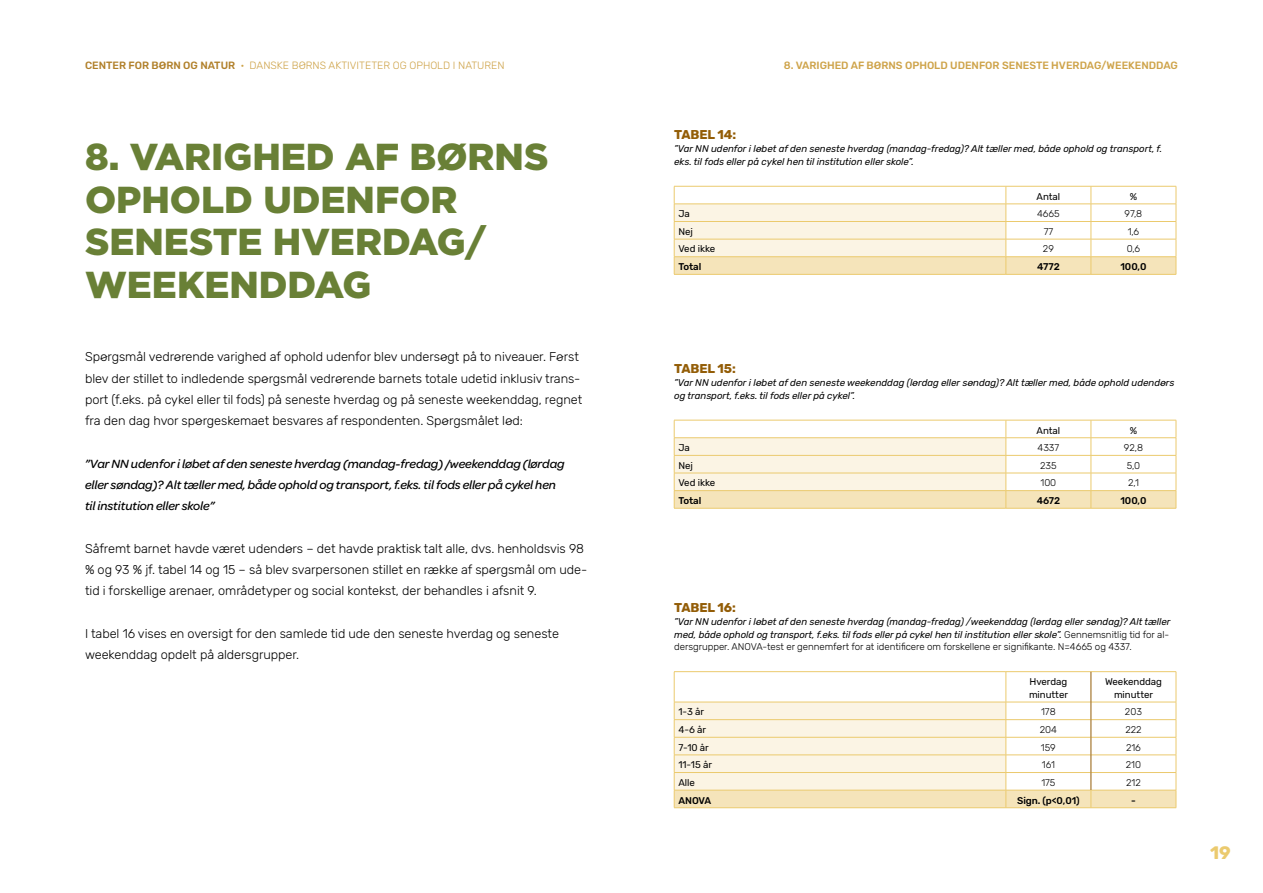
<style>
.page{position:relative;width:1263px;height:893px;background:#fff}
.page>*{position:absolute;margin:0;border:0;box-sizing:border-box;transform-origin:0 0}
.Rubrik_1{font:900 37.5px/42.5px "Gotham";color:#698036}
.t1{font:700 18px "Rubik";color:#ebca6e}
.Brødtekst{font:300 12.75px/21.3px "Rubik";letter-spacing:-.005em;color:#000}
.Brødtekst_CITAT{font:italic 500 12.75px/21.3px "Omnes";letter-spacing:-.005em;color:#000}
.Tabel_-_Rubrik{font:700 12.75px "Rubik";letter-spacing:-.005em;color:#935d07}
.t2{font:300 10.5px "Rubik";color:#cea349}
.t3{font:500 10.5px "Rubik";color:#cea349}
.Tabel_-_info{font:italic 9.75px/12.8px "Rubik";letter-spacing:-.005em;color:#000}
.Tabel_-_Regular{font:9.75px "Rubik";letter-spacing:-.005em;color:#000}
.Tabel_-_light{font:300 9.75px "Rubik";letter-spacing:-.005em;color:#000}
.Tabel_-_Medium{font:500 9.75px "Rubik";letter-spacing:-.005em;color:#000}
.s1{font-weight:500;color:#b07f29}
.s2{font-weight:300;font-style:normal}
</style>
<div class="page">
<hr style="left:674px;top:274px;width:332px;height:1px;background:#ebca6e">
<hr style="left:1006px;top:274px;width:85px;height:1px;background:#ebca6e">
<hr style="left:1091px;top:274px;width:85px;height:1px;background:#ebca6e">
<svg style="left:674px;top:186px;width:503px;height:88px"></svg>
<hr style="left:674px;top:256px;width:332px;height:1px;background:#ebca6e">
<hr style="left:674px;top:508px;width:332px;height:1px;background:#ebca6e">
<hr style="left:1006px;top:508px;width:85px;height:1px;background:#ebca6e">
<hr style="left:1091px;top:508px;width:85px;height:1px;background:#ebca6e">
<svg style="left:674px;top:420px;width:503px;height:88px"></svg>
<hr style="left:674px;top:490px;width:332px;height:1px;background:#ebca6e">
<hr style="left:1006px;top:672px;width:1px;height:30px;background:#ebca6e">
<hr style="left:674px;top:672px;width:1px;height:30px;background:#ebca6e">
<hr style="left:1176px;top:672px;width:1px;height:30px;background:#ebca6e">
<hr style="left:674px;top:671px;width:332px;height:1px;background:#ebca6e">
<hr style="left:1006px;top:671px;width:85px;height:1px;background:#ebca6e">
<hr style="left:1091px;top:671px;width:85px;height:1px;background:#ebca6e">
<hr style="left:1091px;top:672px;width:1px;height:30px;background:#935d07">
<svg style="left:674px;top:702px;width:503px;height:106px"></svg>
<p class="t2" style="left:85px;top:59px;width:421px"><span class="s1">CENTER FOR BØRN OG NATUR</span> · DANSKE BØRNS AKTIVITETER OG OPHOLD I NATUREN</p>
<p class="t3" style="left:784px;top:59px;width:395px">8. VARIGHED AF BØRNS OPHOLD UDENFOR SENESTE HVERDAG/WEEKENDDAG</p>
<h1 class="Rubrik_1" style="left:85px;top:135px;width:465px">8. VARIGHED AF BØRNS<br>OPHOLD UDENFOR<br>SENESTE HVERDAG/<br>WEEKENDDAG</h1>
<p class="Brødtekst" style="left:85px;top:347px;width:499px">Spørgsmål vedrørende varighed af ophold udenfor blev undersøgt på to niveauer. Først blev der stillet to indledende spørgsmål vedrørende barnets totale udetid inklusiv trans&shy;port (f.eks. på cykel eller til fods) på seneste hverdag og på seneste weekenddag, regnet fra den dag hvor spørgeskemaet besvares af respondenten. Spørgsmålet lød:</p>
<p class="Brødtekst_CITAT" style="left:85px;top:452px;width:481px">”Var NN udenfor i løbet af den seneste hverdag (mandag-fredag) /weekenddag (lørdag eller søndag)? Alt tæller med, både ophold og transport, f.eks. til fods eller på cykel hen til institution eller skole”</p>
<p class="Brødtekst" style="left:85px;top:538px;width:504px">Såfremt barnet havde været udendørs – det havde praktisk talt alle, dvs. henholdsvis 98 % og 93 % jf. tabel 14 og 15 – så blev svarpersonen stillet en række af spørgsmål om ude&shy;tid i forskellige arenaer, områdetyper og social kontekst, der behandles i afsnit 9.</p>
<p class="Brødtekst" style="left:85px;top:623px;width:475px">I tabel 16 vises en oversigt for den samlede tid ude den seneste hverdag og seneste weekenddag opdelt på aldersgrupper.</p>
<p class="Tabel_-_Rubrik" style="left:674px;top:128px;width:64px">TABEL 14:</p>
<p class="Tabel_-_info" style="left:674px;top:143px;width:490px">”Var NN udenfor i løbet af den seneste hverdag (mandag-fredag)? Alt tæller med, både ophold og transport, f. eks. til fods eller på cykel hen til institution eller skole”.</p>
<p class="Tabel_-_Regular" style="left:1036px;top:191px;width:25px">Antal</p>
<p class="Tabel_-_Regular" style="left:1130px;top:191px;width:9px">%</p>
<p class="Tabel_-_Regular" style="left:678px;top:208px;width:13px">Ja</p>
<p class="Tabel_-_light" style="left:1037px;top:208px;width:24px">4665</p>
<p class="Tabel_-_light" style="left:1124px;top:208px;width:19px">97,8</p>
<p class="Tabel_-_Regular" style="left:678px;top:226px;width:16px">Nej</p>
<p class="Tabel_-_light" style="left:1044px;top:226px;width:11px">77</p>
<p class="Tabel_-_light" style="left:1128px;top:226px;width:13px">1,6</p>
<p class="Tabel_-_Regular" style="left:678px;top:244px;width:38px">Ved ikke</p>
<p class="Tabel_-_light" style="left:1043px;top:244px;width:12px">29</p>
<p class="Tabel_-_light" style="left:1127px;top:244px;width:15px">0,6</p>
<p class="Tabel_-_Medium" style="left:678px;top:261px;width:24px">Total</p>
<p class="Tabel_-_Medium" style="left:1037px;top:261px;width:24px">4772</p>
<p class="Tabel_-_Medium" style="left:1120px;top:261px;width:27px">100,0</p>
<p class="Tabel_-_Rubrik" style="left:674px;top:361px;width:63px">TABEL 15:</p>
<p class="Tabel_-_info" style="left:674px;top:377px;width:502px">”Var NN udenfor i løbet af den seneste weekenddag (lørdag eller søndag)? Alt tæller med, både ophold udendørs og transport, f.eks. til fods eller på cykel”.</p>
<p class="Tabel_-_Regular" style="left:1036px;top:425px;width:25px">Antal</p>
<p class="Tabel_-_Regular" style="left:1130px;top:425px;width:9px">%</p>
<p class="Tabel_-_Regular" style="left:678px;top:442px;width:13px">Ja</p>
<p class="Tabel_-_light" style="left:1037px;top:442px;width:23px">4337</p>
<p class="Tabel_-_light" style="left:1124px;top:442px;width:21px">92,8</p>
<p class="Tabel_-_Regular" style="left:678px;top:460px;width:16px">Nej</p>
<p class="Tabel_-_light" style="left:1040px;top:460px;width:18px">235</p>
<p class="Tabel_-_light" style="left:1127px;top:460px;width:15px">5,0</p>
<p class="Tabel_-_Regular" style="left:678px;top:477px;width:38px">Ved ikke</p>
<p class="Tabel_-_light" style="left:1040px;top:478px;width:17px">100</p>
<p class="Tabel_-_light" style="left:1128px;top:478px;width:12px">2,1</p>
<p class="Tabel_-_Medium" style="left:678px;top:495px;width:24px">Total</p>
<p class="Tabel_-_Medium" style="left:1037px;top:495px;width:25px">4672</p>
<p class="Tabel_-_Medium" style="left:1120px;top:495px;width:27px">100,0</p>
<p class="Tabel_-_Rubrik" style="left:674px;top:600px;width:63px">TABEL 16:</p>
<p class="Tabel_-_info" style="left:674px;top:615px;width:498px">”Var NN udenfor i løbet af den seneste hverdag (mandag-fredag) /weekenddag (lørdag eller søndag)? Alt tæller med, både ophold og transport, f.eks. til fods eller på cykel hen til institution eller skole”. <span class="s2">Gennemsnitlig tid for al&shy;dersgrupper. ANOVA-test er gennemført for at identificere om forskellene er signifikante. N=4665 og 4337.</span></p>
<p class="Tabel_-_Regular" style="left:1029px;top:676px;width:39px">Hverdag</p>
<p class="Tabel_-_Regular" style="left:1029px;top:689px;width:41px">minutter</p>
<p class="Tabel_-_Regular" style="left:1105px;top:676px;width:58px">Weekenddag</p>
<p class="Tabel_-_Regular" style="left:1114px;top:689px;width:41px">minutter</p>
<p class="Tabel_-_Regular" style="left:678px;top:706px;width:27px">1-3 år</p>
<p class="Tabel_-_light" style="left:1041px;top:707px;width:16px">178</p>
<p class="Tabel_-_light" style="left:1125px;top:707px;width:18px">203</p>
<p class="Tabel_-_Regular" style="left:678px;top:724px;width:29px">4-6 år</p>
<p class="Tabel_-_light" style="left:1040px;top:724px;width:19px">204</p>
<p class="Tabel_-_light" style="left:1125px;top:724px;width:18px">222</p>
<p class="Tabel_-_Regular" style="left:678px;top:742px;width:32px">7-10 år</p>
<p class="Tabel_-_light" style="left:1041px;top:742px;width:16px">159</p>
<p class="Tabel_-_light" style="left:1126px;top:742px;width:16px">216</p>
<p class="Tabel_-_Regular" style="left:678px;top:759px;width:35px">11-15 år</p>
<p class="Tabel_-_light" style="left:1042px;top:759px;width:15px">161</p>
<p class="Tabel_-_light" style="left:1126px;top:759px;width:17px">210</p>
<p class="Tabel_-_Regular" style="left:678px;top:777px;width:18px">Alle</p>
<p class="Tabel_-_light" style="left:1041px;top:777px;width:16px">175</p>
<p class="Tabel_-_light" style="left:1126px;top:777px;width:16px">212</p>
<p class="Tabel_-_Medium" style="left:678px;top:794px;width:34px">ANOVA</p>
<p class="Tabel_-_Medium" style="left:1017px;top:794px;width:64px">Sign. (p&lt;0,01)</p>
<p class="Tabel_-_Medium" style="left:1131px;top:794px;width:6px">-</p>
<h2 class="t1" style="left:1210px;top:842px;width:22px">19</h2>
</div>
